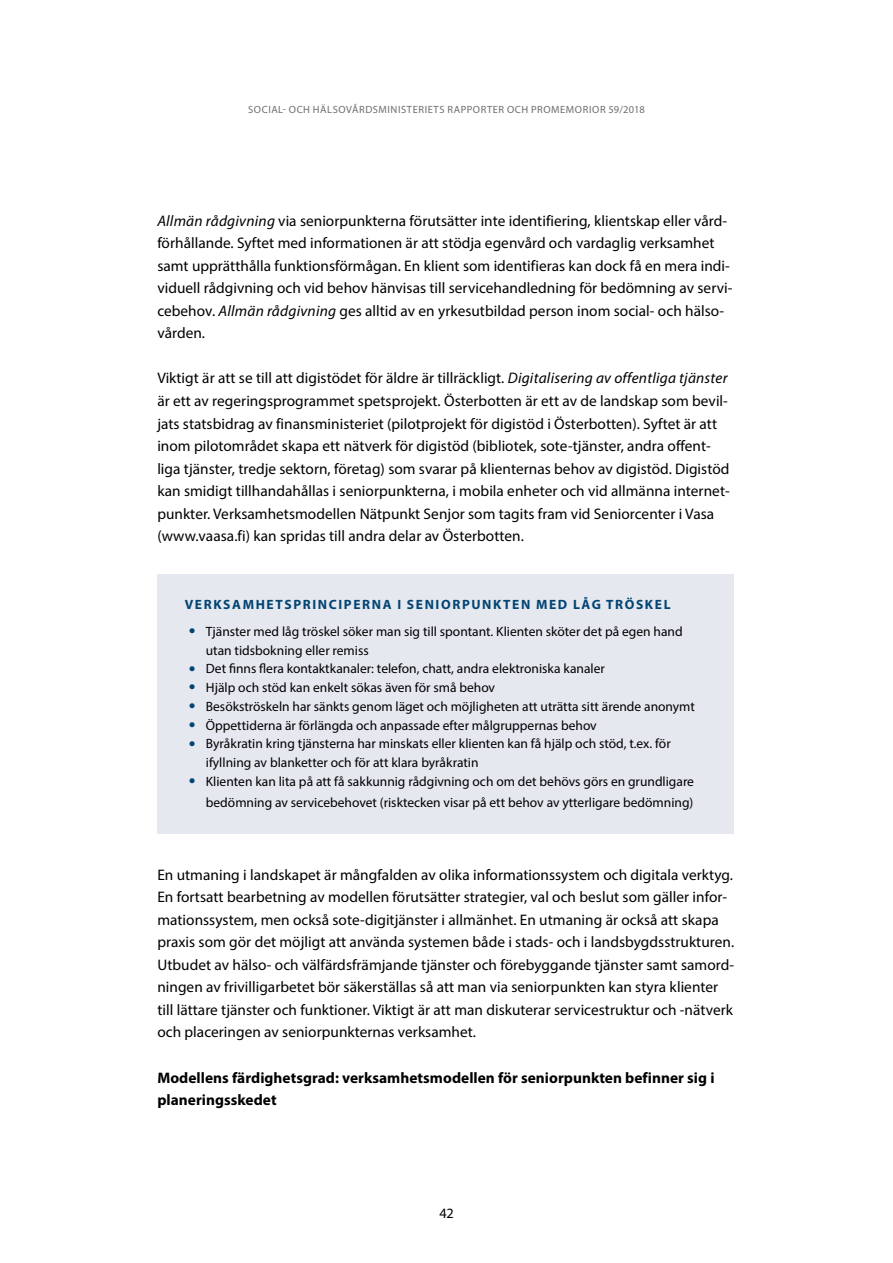
<style>
.page{position:relative;width:893px;height:1263px;background:#fff}
.page>*{position:absolute;margin:0;border:0;box-sizing:border-box;transform-origin:0 0}
._02_Leipä{font:15.3px/22.5px "Myriad Pro";letter-spacing:.005em;color:#000}
._01_Leipä_1__kpl{font:15.3px/22.5px "Myriad Pro";letter-spacing:.005em;color:#000}
._01_Leipä_1__kpl-2{font:700 15.3px/22.5px "Myriad Pro";letter-spacing:.005em;color:#000}
.t1{font:14.25px "Myriad Pro";color:#000}
.t2{font:13.5px/18.8px "Myriad Pro";color:#000}
.laatikko-otsikko{font:700 13.5px "Myriad Pro";letter-spacing:.12em;color:#024473}
.t3{font:10.5px "Myriad Pro";letter-spacing:.055em;color:#6e6e6e}
.s1{font-style:italic}
.s2{font-size:24px;color:#024473}
</style>
<div class="page">
<div style="left:157px;top:574px;width:577px;height:260px;background:#e6e8f0"></div>
<p class="t3" style="left:248px;top:103px;width:398px">SOCIAL- OCH HÄLSOVÅRDSMINISTERIETS RAPPORTER OCH PROMEMORIOR 59/2018</p>
<p class="_02_Leipä" style="left:157px;top:209px;width:577px"><span class="s1">Allmän rådgivning</span> via seniorpunkterna förutsätter inte identifiering, klientskap eller vård&shy;förhållande. Syftet med informationen är att stödja egenvård och vardaglig verksamhet samt upprätthålla funktionsförmågan. En klient som identifieras kan dock få en mera indi&shy;viduell rådgivning och vid behov hänvisas till servicehandledning för bedömning av servi&shy;cebehov. <span class="s1">Allmän rådgivning</span> ges alltid av en yrkesutbildad person inom social- och hälso&shy;vården.</p>
<p class="_02_Leipä" style="left:157px;top:367px;width:574px">Viktigt är att se till att digistödet för äldre är tillräckligt. <span class="s1">Digitalisering av offentliga tjänster </span>är ett av regeringsprogrammet spetsprojekt. Österbotten är ett av de landskap som bevil&shy;jats statsbidrag av finansministeriet (pilotprojekt för digistöd i Österbotten). Syftet är att inom pilotområdet skapa ett nätverk för digistöd (bibliotek, sote-tjänster, andra offent&shy;liga tjänster, tredje sektorn, företag) som svarar på klienternas behov av digistöd. Digistöd kan smidigt tillhandahållas i seniorpunkterna, i mobila enheter och vid allmänna internet&shy;punkter. Verksamhetsmodellen Nätpunkt Senjor som tagits fram vid Seniorcenter i Vasa (www.vaasa.fi) kan spridas till andra delar av Österbotten.</p>
<p class="laatikko-otsikko" style="left:185px;top:595px;width:487px">VERKSAMHETSPRINCIPERNA I SENIORPUNKTEN MED LÅG TRÖSKEL</p>
<p class="t2" style="left:206px;top:622px;width:478px;text-indent:-17px"><span class="s2">•</span> Tjänster med låg tröskel söker man sig till spontant. Klienten sköter det på egen hand utan tidsbokning eller remiss</p>
<p class="t2" style="left:189px;top:659px;width:418px"><span class="s2">•</span> Det finns flera kontaktkanaler: telefon, chatt, andra elektroniska kanaler</p>
<p class="t2" style="left:189px;top:678px;width:308px"><span class="s2">•</span> Hjälp och stöd kan enkelt sökas även för små behov</p>
<p class="t2" style="left:189px;top:697px;width:508px"><span class="s2">•</span> Besökströskeln har sänkts genom läget och möjligheten att uträtta sitt ärende anonymt</p>
<p class="t2" style="left:189px;top:715px;width:409px"><span class="s2">•</span> Öppettiderna är förlängda och anpassade efter målgruppernas behov</p>
<p class="t2" style="left:206px;top:734px;width:466px;text-indent:-17px"><span class="s2">•</span> Byråkratin kring tjänsterna har minskats eller klienten kan få hjälp och stöd, t.ex. för ifyllning av blanketter och för att klara byråkratin</p>
<p class="t2" style="left:189px;top:771px;width:507px;line-height:21px;text-align:right"><span class="s2">•</span> Klienten kan lita på att få sakkunnig rådgivning och om det behövs görs en grundligare bedömning av servicebehovet (risktecken visar på ett behov av ytterligare bedömning)</p>
<p class="_01_Leipä_1__kpl" style="left:157px;top:863px;width:578px">En utmaning i landskapet är mångfalden av olika informationssystem och digitala verktyg.<br>En fortsatt bearbetning av modellen förutsätter strategier, val och beslut som gäller infor&shy;mationssystem, men också sote-digitjänster i allmänhet. En utmaning är också att skapa praxis som gör det möjligt att använda systemen både i stads- och i landsbygdsstrukturen.<br>Utbudet av hälso- och välfärdsfrämjande tjänster och förebyggande tjänster samt samord&shy;ningen av frivilligarbetet bör säkerställas så att man via seniorpunkten kan styra klienter till lättare tjänster och funktioner. Viktigt är att man diskuterar servicestruktur och -nätverk och placeringen av seniorpunkternas verksamhet.</p>
<p class="_01_Leipä_1__kpl-2" style="left:157px;top:1066px;width:559px">Modellens färdighetsgrad: verksamhetsmodellen för seniorpunkten befinner sig i planeringsskedet</p>
<p class="t1" style="left:439px;top:1204px;width:16px">42</p>
</div>
